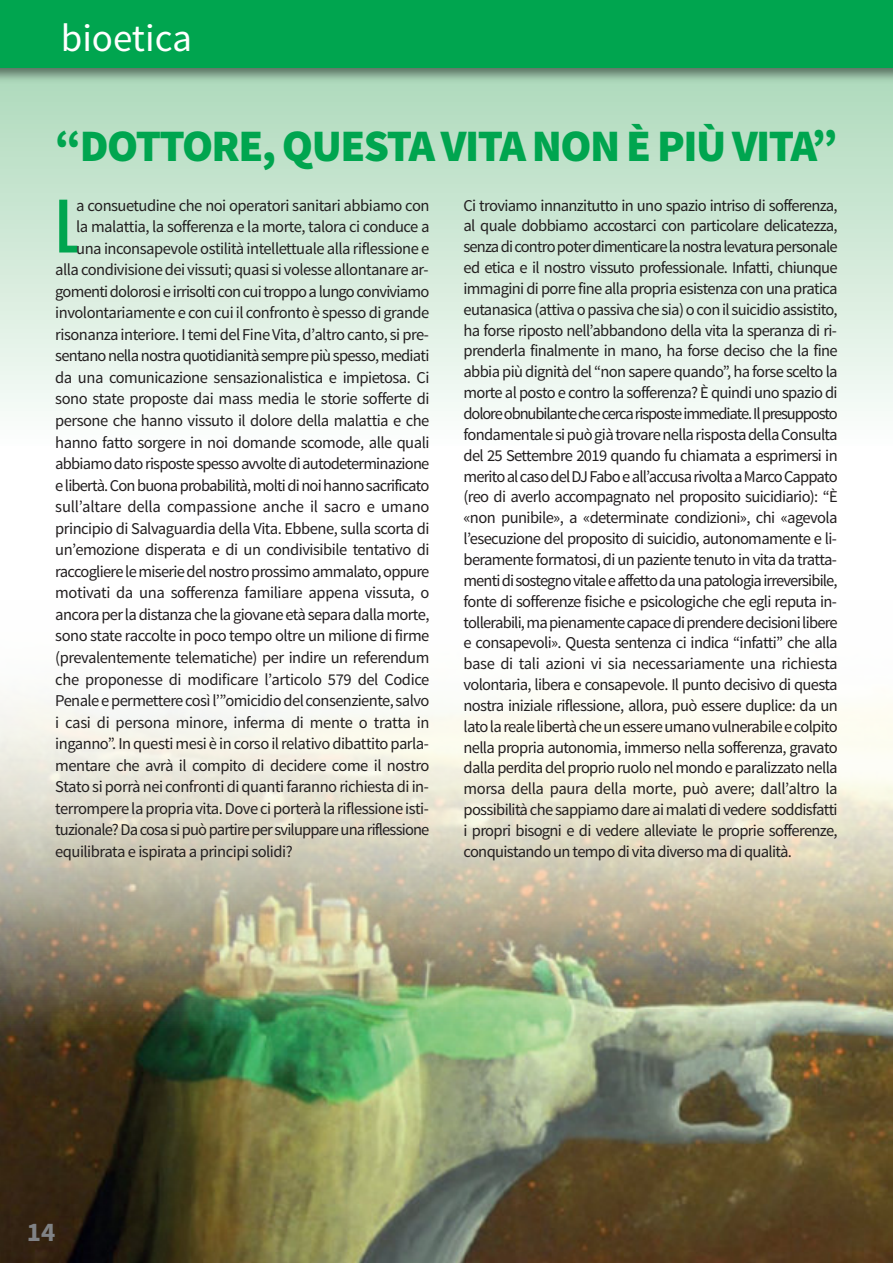
<style>
.page{position:relative;width:893px;height:1263px;background:#fff}
.page>*{position:absolute;margin:0;border:0;box-sizing:border-box;transform-origin:0 0}
.t1{font:700 61.5px "Antonio";color:#00a54f}
.t2{font:900 45px "Source Sans Pro";letter-spacing:-.035em;color:#00a54f}
.t3{font:39px "Source Sans Pro";color:#fff}
.t4{font:700 27px "Source Sans Pro";color:#808285}
.t5{font:16.5px/20.9px "Source Sans Pro";letter-spacing:-.03em;color:#231f20;text-align:justify}
.t6{font:16.5px "Source Sans Pro";letter-spacing:-.05em;color:#231f20}
.t7{font:16.5px "Source Sans Pro";letter-spacing:-.01em;color:#231f20}
</style>
<div class="page">
<svg style="left:0;top:87px;width:893px;height:324px;background:#d2e9d9"></svg>
<img style="left:0;top:1029px;width:893px;height:234px">
<img style="left:0;top:697px;width:893px;height:332px">
<img style="left:0;top:68px;width:893px;height:19px">
<div style="left:0;top:0;width:893px;height:68px;background:#00a54f"></div>
<h3 class="t3" style="left:61px;top:14px;width:133px">bioetica</h3>
<h2 class="t2" style="left:55px;top:117px;width:784px">“DOTTORE, QUESTA VITA NON È PIÙ VITA”</h2>
<h1 class="t1" style="left:55px;top:195px;width:24px">L</h1>
<p class="t5" style="left:76px;top:195px;width:355px">a consuetudine che noi operatori sanitari abbiamo con</p>
<p class="t5" style="left:76px;top:216px;width:355px">la malattia, la sofferenza e la morte, talora ci conduce a</p>
<p class="t5" style="left:76px;top:238px;width:355px">una inconsapevole ostilità intellettuale alla riflessione e</p>
<p class="t5" style="left:55px;top:259px;width:375px">allacondivisionedei vissuti;quasi si volesseallontanarear-</p>
<p class="t5" style="left:55px;top:281px;width:376px">gomentidolorosieirrisolticoncuitroppoalungoconviviamo</p>
<p class="t5" style="left:55px;top:303px;width:376px">involontariamente e con cui il confronto è spesso di grande</p>
<p class="t5" style="left:55px;top:324px;width:375px">risonanzainteriore.Itemidel FineVita,d’altrocanto, sipre-</p>
<p class="t5" style="left:55px;top:346px;width:376px">sentanonellanostraquotidianitàsemprepiùspesso,mediati</p>
<p class="t5" style="left:55px;top:367px;width:376px">da una comunicazione sensazionalistica e impietosa. Ci</p>
<p class="t5" style="left:55px;top:389px;width:376px">sono state proposte dai mass media le storie sofferte di</p>
<p class="t5" style="left:55px;top:410px;width:376px">persone che hanno vissuto il dolore della malattia e che</p>
<p class="t5" style="left:55px;top:432px;width:376px">hanno fatto sorgere in noi domande scomode, alle quali</p>
<p class="t6" style="left:55px;top:453px;width:376px">abbiamodatorispostespessoavvoltediautodeterminazione</p>
<p class="t6" style="left:55px;top:475px;width:376px">elibertà.Conbuonaprobabilità,moltidinoihannosacrificato</p>
<p class="t7" style="left:55px;top:496px;width:376px">sull’altare della compassione anche il sacro e umano</p>
<p class="t5" style="left:55px;top:518px;width:376px">principio di Salvaguardia della Vita. Ebbene, sulla scorta di</p>
<p class="t5" style="left:55px;top:540px;width:376px">un’emozione disperata e di un condivisibile tentativo di</p>
<p class="t5" style="left:55px;top:561px;width:376px">raccoglierelemiseriedelnostroprossimoammalato,oppure</p>
<p class="t5" style="left:55px;top:583px;width:376px">motivati da una sofferenza familiare appena vissuta, o</p>
<p class="t5" style="left:55px;top:604px;width:376px">ancoraperladistanzachelagiovaneetàseparadallamorte,</p>
<p class="t5" style="left:55px;top:626px;width:376px">sono state raccolte in poco tempo oltre un milione di firme</p>
<p class="t5" style="left:55px;top:647px;width:376px">(prevalentemente telematiche) per indire un referendum</p>
<p class="t5" style="left:55px;top:669px;width:376px">che proponesse di modificare l’articolo 579 del Codice</p>
<p class="t5" style="left:55px;top:690px;width:376px">Penaleepermetterecosìl’”omicidiodelconsenziente, salvo</p>
<p class="t5" style="left:55px;top:712px;width:376px">i casi di persona minore, inferma di mente o tratta in</p>
<p class="t5" style="left:55px;top:733px;width:375px">inganno”.Inquestimesièincorsoilrelativodibattitoparla-</p>
<p class="t5" style="left:55px;top:755px;width:376px">mentare che avrà il compito di decidere come il nostro</p>
<p class="t5" style="left:55px;top:777px;width:375px">Stato si porrà nei confronti di quanti faranno richiesta di in-</p>
<p class="t5" style="left:55px;top:798px;width:375px">terromperelapropriavita.Doveciporteràlariflessioneisti-</p>
<p class="t6" style="left:55px;top:820px;width:376px">tuzionale?Dacosasipuòpartirepersviluppareunariflessione</p>
<p class="t5" style="left:55px;top:841px;width:239px">equilibrata e ispirata a principi solidi?</p>
<p class="t5" style="left:463px;top:195px;width:376px">Ci troviamo innanzitutto in uno spazio intriso di sofferenza, al quale dobbiamo accostarci con particolare delicatezza, senzadicontropoterdimenticarelanostralevaturapersonale ed etica e il nostro vissuto professionale. Infatti, chiunque immagini di porre fine alla propria esistenza con una pratica eutanasica(attivaopassivachesia)oconil suicidioassistito, ha forse riposto nell’abbandono della vita la speranza di ri&shy;prenderla finalmente in mano, ha forse deciso che la fine abbia più dignità del “non sapere quando”, ha forse scelto la morte al posto e contro la sofferenza? È quindi uno spazio di doloreobnubilantechecercarisposteimmediate.Ilpresupposto fondamentalesipuògiàtrovarenellarispostadellaConsulta del 25 Settembre 2019 quando fu chiamata a esprimersi in meritoalcasodelDJFaboeall’accusarivoltaaMarcoCappato (reo di averlo accompagnato nel proposito suicidiario): “È «non punibile», a «determinate condizioni», chi «agevola l’esecuzione del proposito di suicidio, autonomamente e li&shy;beramente formatosi, di un paziente tenuto in vita da tratta&shy;mentidisostegnovitaleeaffettodaunapatologiairreversibile, fonte di sofferenze fisiche e psicologiche che egli reputa in&shy;tollerabili,mapienamentecapacediprenderedecisionilibere e consapevoli». Questa sentenza ci indica “infatti” che alla base di tali azioni vi sia necessariamente una richiesta volontaria, libera e consapevole. Il punto decisivo di questa nostra iniziale riflessione, allora, può essere duplice: da un latolarealelibertàcheunessereumanovulnerabileecolpito nella propria autonomia, immerso nella sofferenza, gravato dalla perdita del proprio ruolo nel mondo e paralizzato nella morsa della paura della morte, può avere; dall’altro la possibilitàchesappiamodareaimalatidivedere soddisfatti i propri bisogni e di vedere alleviate le proprie sofferenze, conquistando un tempo di vita diverso ma di qualità.</p>
<h3 class="t4" style="left:27px;top:1214px;width:30px">14</h3>
</div>
